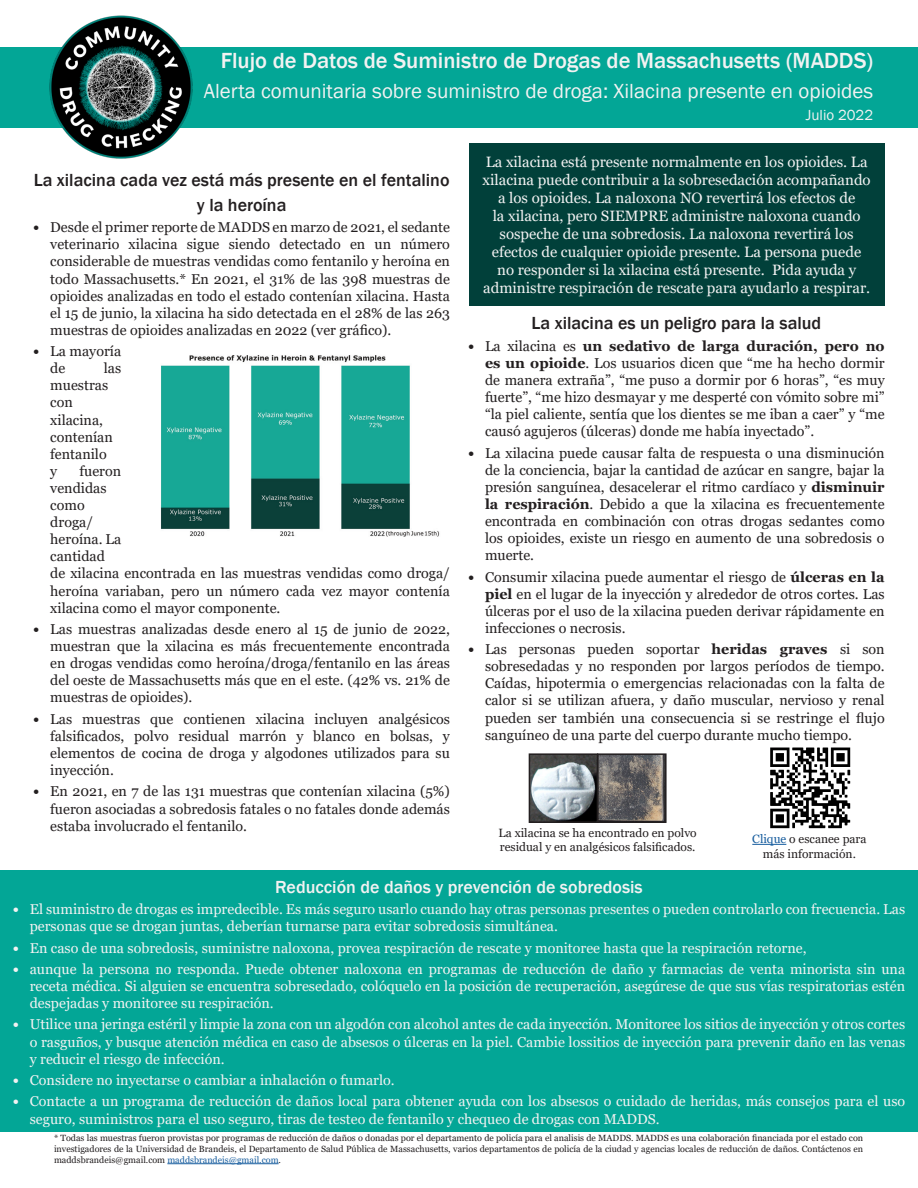
<style>
.page{position:relative;width:918px;height:1188px;background:#fff}
.page>*{position:absolute;margin:0;border:0;box-sizing:border-box;transform-origin:0 0}
.t1{font:500 22.5px "Franklin Gothic";color:#f2f2f2}
.Subtitle{font:21px "Franklin Gothic";color:#f2f2f2}
.Heading_1{font:500 18px/25.2px "Franklin Gothic";color:#231f20;text-align:center}
.Heading_1-2{font:500 18px "Franklin Gothic";color:#f2f2f2}
.t2{font:15px/18px "Georgia";color:#f2f2f2;text-align:center}
.Subtitle-2{font:15px "Franklin Gothic";color:#f2f2f2}
.t3{font:14.25px/17.1px "Georgia";color:#231f20;text-align:justify}
.t4{font:14.25px/17.1px "Georgia";color:#f2f2f2}
.Captions{font:12px/14.4px "Georgia";color:#231f20}
.Footnotes_endnotes{font:9px/10.8px "Georgia";color:#231f20;text-align:justify}
.s1{font-weight:700}
.s2{color:#175d9e}
</style>
<div class="page">
<div style="left:0;top:870px;width:918px;height:262px;background:#03a696"></div>
<hr style="left:167px;top:1163px;width:112px;height:1px;background:#175d9e">
<div style="left:0;top:47px;width:918px;height:81px;background:#03a696"></div>
<img style="left:49px;top:15px;width:144px;height:144px">
<img style="left:532px;top:756px;width:132px;height:64px">
<div style="left:597px;top:753px;width:70px;height:70px;border:2px solid #231f20"></div>
<div style="left:529px;top:753px;width:69px;height:70px;border:2px solid #231f20"></div>
<hr style="left:752px;top:844px;width:34px;height:1px;background:#175d9e">
<img style="left:770px;top:747px;width:81px;height:82px">
<img style="left:161px;top:355px;width:279px;height:182px">
<div style="left:469px;top:143px;width:416px;height:163px;background:#01403a"></div>
<p class="t1" style="left:221px;top:47px;width:654px">Flujo de Datos de Suministro de Drogas de Massachusetts (MADDS)</p>
<p class="Subtitle" style="left:204px;top:78px;width:671px">Alerta comunitaria sobre suministro de droga: Xilacina presente en opioides</p>
<p class="Subtitle-2" style="left:806px;top:106px;width:69px">Julio 2022</p>
<p class="Heading_1" style="left:34px;top:167px;width:417px">La xilacina cada vez está más presente en el fentalino y la heroína</p>
<p class="t3" style="left:50px;top:219px;width:401px;text-indent:-17px"><span class="s1">•</span> Desde el primer reporte de MADDS en marzo de 2021, el sedante veterinario xilacina sigue siendo detectado en un número considerable de muestras vendidas como fentanilo y heroína en todo Massachusetts.* En 2021, el 31% de las 398 muestras de opioides analizadas en todo el estado contenían xilacina. Hasta el 15 de junio, la xilacina ha sido detectada en el 28% de las 263 muestras de opioides analizadas en 2022 (ver gráfico).</p>
<p class="t3" style="left:50px;top:343px;width:72px;text-indent:-17px"><span class="s1">•</span> La mayoría de</p>
<p class="t3" style="left:50px;top:360px;width:72px;text-align:left;text-indent:53px">las muestras con xilacina, contenían fentanilo<br>y</p>
<p class="t3" style="left:50px;top:463px;width:401px;text-align:left;text-indent:29px">fueron<br>vendidas<br>como<br>droga/<br>heroína. La<br>cantidad<br>de xilacina encontrada en las muestras vendidas como droga/ heroína variaban, pero un número cada vez mayor contenía xilacina como el mayor componente.</p>
<p class="t3" style="left:50px;top:621px;width:401px;text-indent:-17px"><span class="s1">•</span> Las muestras analizadas desde enero al 15 de junio de 2022, muestran que la xilacina es más frecuentemente encontrada en drogas vendidas como heroína/droga/fentanilo en las áreas del oeste de Massachusetts más que en el este. (42% vs. 21% de muestras de opioides).</p>
<p class="t3" style="left:50px;top:711px;width:401px;text-indent:-17px"><span class="s1">•</span> Las muestras que contienen xilacina incluyen analgésicos falsificados, polvo residual marrón y blanco en bolsas, y elementos de cocina de droga y algodones utilizados para su inyección.</p>
<p class="t3" style="left:50px;top:783px;width:401px;text-indent:-17px"><span class="s1">•</span> En 2021, en 7 de las 131 muestras que contenían xilacina (5%) fueron asociadas a sobredosis fatales o no fatales donde además estaba involucrado el fentanilo.</p>
<p class="t2" style="left:483px;top:154px;width:390px">La xilacina está presente normalmente en los opioides. La xilacina puede contribuir a la sobresedación acompañando a los opioides. La naloxona NO revertirá los efectos de<br>la xilacina, pero SIEMPRE administre naloxona cuando sospeche de una sobredosis. La naloxona revertirá los efectos de cualquier opioide presente. La persona puede no responder si la xilacina está presente. Pida ayuda y administre respiración de rescate para ayudarlo a respirar.</p>
<p class="Heading_1" style="left:532px;top:311px;width:291px">La xilacina es un peligro para la salud</p>
<p class="t3" style="left:485px;top:338px;width:401px;text-indent:-17px"><span class="s1">•</span> La xilacina es <span class="s1">un sedativo de larga duración, pero no es un opioide</span>. Los usuarios dicen que “me ha hecho dormir de manera extraña”, “me puso a dormir por 6 horas”, “es muy fuerte”, “me hizo desmayar y me desperté con vómito sobre mi” “la piel caliente, sentía que los dientes se me iban a caer” y “me causó agujeros (úlceras) donde me había inyectado”.</p>
<p class="t3" style="left:485px;top:444px;width:401px;text-indent:-17px"><span class="s1">•</span> La xilacina puede causar falta de respuesta o una disminución de la conciencia, bajar la cantidad de azúcar en sangre, bajar la presión sanguínea, desacelerar el ritmo cardíaco y <span class="s1">disminuir la respiración</span>. Debido a que la xilacina es frecuentemente encontrada en combinación con otras drogas sedantes como los opioides, existe un riesgo en aumento de una sobredosis o muerte.</p>
<p class="t3" style="left:485px;top:568px;width:401px;text-indent:-17px"><span class="s1">•</span> Consumir xilacina puede aumentar el riesgo de <span class="s1">úlceras en la piel</span> en el lugar de la inyección y alrededor de otros cortes. Las úlceras por el uso de la xilacina pueden derivar rápidamente en infecciones o necrosis.</p>
<p class="t3" style="left:485px;top:641px;width:401px;text-indent:-17px"><span class="s1">•</span> Las personas pueden soportar <span class="s1">heridas graves</span> si son sobresedadas y no responden por largos períodos de tiempo.<br>Caídas, hipotermia o emergencias relacionadas con la falta de calor si se utilizan afuera, y daño muscular, nervioso y renal pueden ser también una consecuencia si se restringe el flujo sanguíneo de una parte del cuerpo durante mucho tiempo.</p>
<p class="Captions" style="left:499px;top:826px;width:200px">La xilacina se ha encontrado en polvo residual y en analgésicos falsificados.</p>
<p class="Captions" style="left:752px;top:832px;width:116px;text-align:center"><span class="s2">Clique</span> o escanee para más información.</p>
<p class="Heading_1-2" style="left:275px;top:876px;width:369px">Reducción de daños y prevención de sobredosis</p>
<p class="t4" style="left:30px;top:901px;width:877px;text-indent:-17px"><span class="s1">•</span> El suministro de drogas es impredecible. Es más seguro usarlo cuando hay otras personas presentes o pueden controlarlo con frecuencia. Las personas que se drogan juntas, deberían turnarse para evitar sobredosis simultánea.</p>
<p class="t4" style="left:13px;top:939px;width:795px"><span class="s1">•</span> En caso de una sobredosis, suministre naloxona, provea respiración de rescate y monitoree hasta que la respiración retorne,</p>
<p class="t4" style="left:30px;top:961px;width:877px;text-align:justify;text-indent:-17px"><span class="s1">•</span> aunque la persona no responda. Puede obtener naloxona en programas de reducción de daño y farmacias de venta minorista sin una receta médica. Si alguien se encuentra sobresedado, colóquelo en la posición de recuperación, asegúrese de que sus vías respiratorias estén despejadas y monitoree su respiración.</p>
<p class="t4" style="left:30px;top:1016px;width:877px;text-align:justify;text-indent:-17px"><span class="s1">•</span> Utilice una jeringa estéril y limpie la zona con un algodón con alcohol antes de cada inyección. Monitoree los sitios de inyección y otros cortes o rasguños, y busque atención médica en caso de absesos o úlceras en la piel. Cambie lossitios de inyección para prevenir daño en las venas y reducir el riesgo de infección.</p>
<p class="t4" style="left:13px;top:1072px;width:383px"><span class="s1">•</span> Considere no inyectarse o cambiar a inhalación o fumarlo.</p>
<p class="t4" style="left:30px;top:1093px;width:877px;line-height:18px;text-indent:-17px"><span class="s1">•</span> Contacte a un programa de reducción de daños local para obtener ayuda con los absesos o cuidado de heridas, más consejos para el uso seguro, suministros para el uso seguro, tiras de testeo de fentanilo y chequeo de drogas con MADDS.</p>
<p class="Footnotes_endnotes" style="left:54px;top:1133px;width:811px">* Todas las muestras fueron provistas por programas de reducción de daños o donadas por el departamento de policía para el analisis de MADDS. MADDS es una colaboración financiada por el estado con investigadores de la Universidad de Brandeis, el Departamento de Salud Pública de Massachusetts, varios departamentos de policía de la ciudad y agencias locales de reducción de daños. Contáctenos en maddsbrandeis@gmail.com <span class="s2">maddsbrandeis@gmail.com</span>.</p>
</div>
